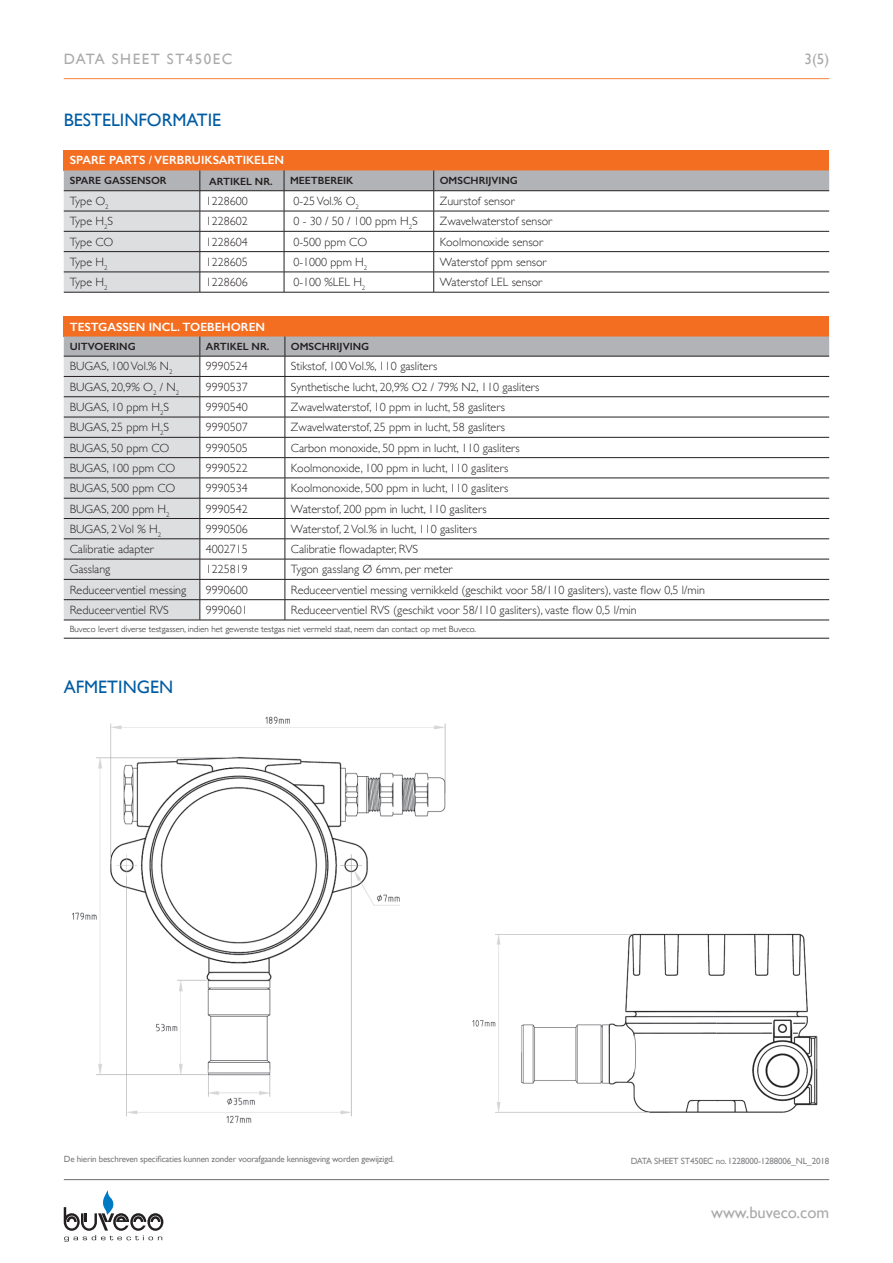
<style>
.page{position:relative;width:893px;height:1263px;background:#fff}
.page>*{position:absolute;margin:0;border:0;box-sizing:border-box;transform-origin:0 0}
.t1{font:18px "Gill Alt One";color:#015ca3}
.t2{font:16.5px "Gill Alt One";color:#aaa}
.t3{font:15px "Gill Alt One";letter-spacing:.1em;color:#aaa}
.Tabel_tekst{font:300 12px "Gill Sans";color:#231f20}
.Tabel_tekst-2{font:600 12px "Gill Sans";color:#fff}
.Tabel_tekst-3{font:600 10.5px "Gill Sans";color:#231f20}
.Tabel_tekst-4{font:300 9px "Gill Sans";color:#231f20}
.t4{font:9px "Gill Sans";letter-spacing:-.02em;color:#7a7c7f}
.t5{font:9px "Gill Sans";letter-spacing:-.02em;color:#818386}
</style>
<div class="page">
<hr style="left:64px;top:1179px;width:765px;height:1px;background:#6c6d70">
<hr style="left:64px;top:78px;width:765px;height:1px;background:#f4833b">
<svg style="left:64px;top:1190px;width:99px;height:52px"></svg>
<div style="left:64px;top:150px;width:765px;height:20px;background:#f36e21"></div>
<svg style="left:64px;top:170px;width:765px;height:122px"></svg>
<hr style="left:64px;top:292px;width:136px;height:1px;background:#231f20">
<hr style="left:200px;top:292px;width:84px;height:1px;background:#231f20">
<hr style="left:284px;top:292px;width:150px;height:1px;background:#231f20">
<hr style="left:434px;top:292px;width:395px;height:1px;background:#231f20">
<div style="left:64px;top:316px;width:765px;height:20px;background:#f36e21"></div>
<hr style="left:64px;top:620px;width:136px;height:1px;background:#231f20">
<hr style="left:200px;top:620px;width:85px;height:1px;background:#231f20">
<hr style="left:285px;top:620px;width:544px;height:1px;background:#231f20">
<hr style="left:64px;top:638px;width:136px;height:1px;background:#231f20">
<hr style="left:200px;top:638px;width:85px;height:1px;background:#231f20">
<hr style="left:285px;top:638px;width:544px;height:1px;background:#231f20">
<svg style="left:64px;top:336px;width:765px;height:284px"></svg>
<img style="left:72px;top:716px;width:374px;height:407px">
<img style="left:472px;top:933px;width:346px;height:180px">
<p class="t3" style="left:64px;top:50px;width:170px">DATA SHEET ST450EC</p>
<p class="t3" style="left:804px;top:50px;width:26px">3(5)</p>
<p class="t1" style="left:64px;top:109px;width:159px">BESTELINFORMATIE</p>
<p class="Tabel_tekst-2" style="left:70px;top:153px;width:216px">SPARE PARTS / VERBRUIKSARTIKELEN</p>
<p class="Tabel_tekst-3" style="left:70px;top:174px;width:98px">SPARE GASSENSOR</p>
<p class="Tabel_tekst-3" style="left:209px;top:175px;width:65px">ARTIKEL NR.</p>
<p class="Tabel_tekst-3" style="left:290px;top:174px;width:65px">MEETBEREIK</p>
<p class="Tabel_tekst-3" style="left:440px;top:174px;width:80px">OMSCHRIJVING</p>
<p class="Tabel_tekst" style="left:70px;top:192px;width:41px">Type O<sub>2</sub></p>
<p class="Tabel_tekst" style="left:206px;top:192px;width:43px">1228600</p>
<p class="Tabel_tekst" style="left:293px;top:192px;width:67px">0-25 Vol.% O<sub>2</sub></p>
<p class="Tabel_tekst" style="left:440px;top:192px;width:77px">Zuurstof sensor</p>
<p class="Tabel_tekst" style="left:70px;top:212px;width:45px">Type H<sub>2</sub>S</p>
<p class="Tabel_tekst" style="left:206px;top:212px;width:43px">1228602</p>
<p class="Tabel_tekst" style="left:293px;top:212px;width:126px">0 - 30 / 50 / 100 ppm H<sub>2</sub>S</p>
<p class="Tabel_tekst" style="left:440px;top:212px;width:114px">Zwavelwaterstof sensor</p>
<p class="Tabel_tekst" style="left:70px;top:232px;width:45px">Type CO</p>
<p class="Tabel_tekst" style="left:206px;top:232px;width:43px">1228604</p>
<p class="Tabel_tekst" style="left:293px;top:232px;width:75px">0-500 ppm CO</p>
<p class="Tabel_tekst" style="left:440px;top:232px;width:105px">Koolmonoxide sensor</p>
<p class="Tabel_tekst" style="left:70px;top:252px;width:39px">Type H<sub>2</sub></p>
<p class="Tabel_tekst" style="left:206px;top:252px;width:43px">1228605</p>
<p class="Tabel_tekst" style="left:293px;top:252px;width:76px">0-1000 ppm H<sub>2</sub></p>
<p class="Tabel_tekst" style="left:440px;top:252px;width:108px">Waterstof ppm sensor</p>
<p class="Tabel_tekst" style="left:70px;top:273px;width:39px">Type H<sub>2</sub></p>
<p class="Tabel_tekst" style="left:206px;top:273px;width:43px">1228606</p>
<p class="Tabel_tekst" style="left:293px;top:273px;width:74px">0-100 %LEL H<sub>2</sub></p>
<p class="Tabel_tekst" style="left:440px;top:273px;width:104px">Waterstof LEL sensor</p>
<p class="Tabel_tekst-2" style="left:70px;top:319px;width:197px">TESTGASSEN INCL. TOEBEHOREN</p>
<p class="Tabel_tekst-3" style="left:70px;top:340px;width:67px">UITVOERING</p>
<p class="Tabel_tekst-3" style="left:206px;top:340px;width:65px">ARTIKEL NR.</p>
<p class="Tabel_tekst-3" style="left:291px;top:340px;width:80px">OMSCHRIJVING</p>
<p class="Tabel_tekst" style="left:70px;top:357px;width:104px">BUGAS, 100 Vol.% N<sub>2</sub></p>
<p class="Tabel_tekst" style="left:206px;top:357px;width:43px">9990524</p>
<p class="Tabel_tekst" style="left:291px;top:357px;width:148px">Stikstof, 100 Vol.%, 110 gasliters</p>
<p class="Tabel_tekst" style="left:70px;top:377px;width:111px">BUGAS, 20,9% O<sub>2</sub> / N<sub>2</sub></p>
<p class="Tabel_tekst" style="left:206px;top:377px;width:43px">9990537</p>
<p class="Tabel_tekst" style="left:291px;top:377px;width:250px">Synthetische lucht, 20,9% O2 / 79% N2, 110 gasliters</p>
<p class="Tabel_tekst" style="left:70px;top:398px;width:101px">BUGAS, 10 ppm H<sub>2</sub>S</p>
<p class="Tabel_tekst" style="left:206px;top:398px;width:43px">9990540</p>
<p class="Tabel_tekst" style="left:291px;top:398px;width:216px">Zwavelwaterstof, 10 ppm in lucht, 58 gasliters</p>
<p class="Tabel_tekst" style="left:70px;top:418px;width:101px">BUGAS, 25 ppm H<sub>2</sub>S</p>
<p class="Tabel_tekst" style="left:206px;top:418px;width:43px">9990507</p>
<p class="Tabel_tekst" style="left:291px;top:418px;width:216px">Zwavelwaterstof, 25 ppm in lucht, 58 gasliters</p>
<p class="Tabel_tekst" style="left:70px;top:438px;width:101px">BUGAS, 50 ppm CO</p>
<p class="Tabel_tekst" style="left:206px;top:438px;width:43px">9990505</p>
<p class="Tabel_tekst" style="left:291px;top:438px;width:230px">Carbon monoxide, 50 ppm in lucht, 110 gasliters</p>
<p class="Tabel_tekst" style="left:70px;top:458px;width:107px">BUGAS, 100 ppm CO</p>
<p class="Tabel_tekst" style="left:206px;top:458px;width:43px">9990522</p>
<p class="Tabel_tekst" style="left:291px;top:458px;width:219px">Koolmonoxide, 100 ppm in lucht, 110 gasliters</p>
<p class="Tabel_tekst" style="left:70px;top:479px;width:107px">BUGAS, 500 ppm CO</p>
<p class="Tabel_tekst" style="left:206px;top:479px;width:43px">9990534</p>
<p class="Tabel_tekst" style="left:291px;top:479px;width:219px">Koolmonoxide, 500 ppm in lucht, 110 gasliters</p>
<p class="Tabel_tekst" style="left:70px;top:499px;width:101px">BUGAS, 200 ppm H<sub>2</sub></p>
<p class="Tabel_tekst" style="left:206px;top:499px;width:43px">9990542</p>
<p class="Tabel_tekst" style="left:291px;top:499px;width:197px">Waterstof, 200 ppm in lucht, 110 gasliters</p>
<p class="Tabel_tekst" style="left:70px;top:519px;width:93px">BUGAS, 2 Vol % H<sub>2</sub></p>
<p class="Tabel_tekst" style="left:206px;top:519px;width:43px">9990506</p>
<p class="Tabel_tekst" style="left:291px;top:519px;width:188px">Waterstof, 2 Vol.% in lucht, 110 gasliters</p>
<p class="Tabel_tekst" style="left:70px;top:540px;width:86px">Calibratie adapter</p>
<p class="Tabel_tekst" style="left:206px;top:540px;width:43px">4002715</p>
<p class="Tabel_tekst" style="left:291px;top:540px;width:129px">Calibratie flowadapter, RVS</p>
<p class="Tabel_tekst" style="left:70px;top:560px;width:42px">Gasslang</p>
<p class="Tabel_tekst" style="left:206px;top:560px;width:43px">1225819</p>
<p class="Tabel_tekst" style="left:291px;top:560px;width:163px">Tygon gasslang Ø 6mm, per meter</p>
<p class="Tabel_tekst" style="left:70px;top:580px;width:118px">Reduceerventiel messing</p>
<p class="Tabel_tekst" style="left:206px;top:580px;width:43px">9990600</p>
<p class="Tabel_tekst" style="left:291px;top:580px;width:416px">Reduceerventiel messing vernikkeld (geschikt voor 58/110 gasliters), vaste flow 0,5 l/min</p>
<p class="Tabel_tekst" style="left:70px;top:601px;width:101px">Reduceerventiel RVS</p>
<p class="Tabel_tekst" style="left:206px;top:601px;width:43px">9990601</p>
<p class="Tabel_tekst" style="left:291px;top:601px;width:347px">Reduceerventiel RVS (geschikt voor 58/110 gasliters), vaste flow 0,5 l/min</p>
<p class="Tabel_tekst-4" style="left:70px;top:622px;width:408px">Buveco levert diverse testgassen, indien het gewenste testgas niet vermeld staat, neem dan contact op met Buveco.</p>
<p class="t1" style="left:64px;top:677px;width:111px">AFMETINGEN</p>
<p class="t4" style="left:64px;top:1154px;width:332px">De hierin beschreven specificaties kunnen zonder voorafgaande kennisgeving worden gewijzigd.</p>
<p class="t5" style="left:631px;top:1155px;width:200px">DATA SHEET ST450EC no. 1228000-1288006_NL_2018</p>
<h2 class="t2" style="left:711px;top:1203px;width:120px">www.buveco.com</h2>
</div>
